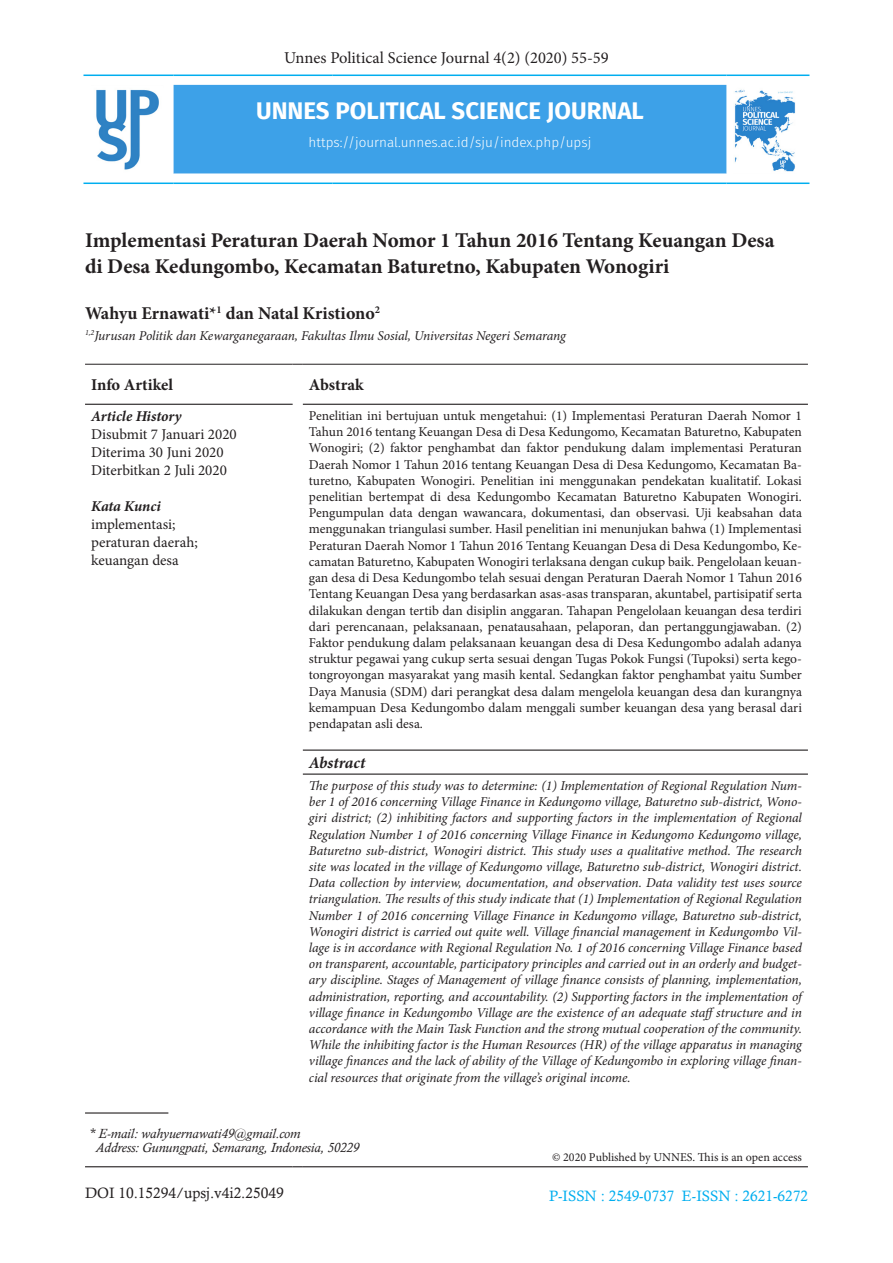
<style>
.page{position:relative;width:893px;height:1263px;background:#fff}
.page>*{position:absolute;margin:0;border:0;box-sizing:border-box;transform-origin:0 0}
.t1{font:700 24px "Fira Sans";color:#fff}
.JUDUL{font:700 21px "Minion Pro";letter-spacing:-.005em;color:#231f20}
.Nama_Penulis{font:700 18px "Minion Pro";color:#231f20}
.t2{font:16.5px "Minion Pro";color:#231f20}
.JUDUL-2{font:700 16.5px "Minion Pro";letter-spacing:-.005em;color:#231f20}
.JUDUL-3{font:italic 700 16.5px "Minion Pro";letter-spacing:-.005em;color:#231f20}
.JUDUL-4{font:15px "Minion Pro";color:#231f20}
.t3{font:15px "Calisto";color:#00aeef}
.t4{font:15px "Calisto";color:#231f20}
.JUDUL-5{font:italic 700 15px "Minion Pro";letter-spacing:-.005em;color:#231f20}
.Isi_Abstrak_Inggris{font:italic 13.5px/16.2px "Minion Pro";letter-spacing:-.01em;color:#231f20;text-align:justify}
.Isi_Abstrak_Indo{font:13.5px/16.2px "Minion Pro";color:#231f20;text-align:justify}
.Sekolah___Diterima{font:italic 13.5px "Minion Pro";letter-spacing:-.01em;color:#231f20}
.t5{font:italic 13.5px "Calisto";color:#231f20}
.t6{font:300 13.5px "Fira Sans";color:#fff}
.Judul_Daftar_Pustaka{font:12px "Minion Pro";color:#231f20}
</style>
<div class="page">
<div style="left:174px;top:85px;width:552px;height:89px;background:#3da1e8"></div>
<svg style="left:174px;top:182px;width:552px;height:1px"></svg>
<hr style="left:83px;top:75px;width:91px;height:1px;background:#00aeef">
<hr style="left:83px;top:183px;width:91px;height:1px;background:#00aeef">
<hr style="left:174px;top:75px;width:159px;height:1px;background:#00aeef">
<hr style="left:333px;top:75px;width:393px;height:1px;background:#00aeef">
<hr style="left:726px;top:75px;width:83px;height:1px;background:#00aeef">
<hr style="left:726px;top:183px;width:83px;height:1px;background:#00aeef">
<hr style="left:174px;top:183px;width:159px;height:1px;background:#00aeef">
<hr style="left:333px;top:183px;width:393px;height:1px;background:#00aeef">
<img style="left:734px;top:89px;width:62px;height:83px">
<img style="left:96px;top:89px;width:63px;height:81px">
<hr style="left:85px;top:364px;width:208px;height:1px;background:#231f20">
<hr style="left:303px;top:364px;width:505px;height:1px;background:#231f20">
<hr style="left:85px;top:404px;width:208px;height:1px;background:#231f20">
<hr style="left:303px;top:404px;width:505px;height:1px;background:#231f20">
<hr style="left:85px;top:1166px;width:208px;height:1px;background:#231f20">
<hr style="left:303px;top:1166px;width:505px;height:1px;background:#231f20">
<hr style="left:303px;top:749px;width:505px;height:2px;background:#231f20">
<hr style="left:303px;top:773px;width:505px;height:2px;background:#231f20">
<hr style="left:85px;top:1112px;width:83px;height:1px;background:#231f20">
<p class="t2" style="left:284px;top:47px;width:326px">Unnes Political Science Journal 4(2) (2020) 55-59</p>
<h1 class="t1" style="left:256px;top:90px;width:389px">UNNES POLITICAL SCIENCE JOURNAL</h1>
<p class="t6" style="left:309px;top:132px;width:284px">https://journal.unnes.ac.id/sju/index.php/upsj</p>
<p class="JUDUL" style="left:85px;top:226px;width:691px">Implementasi Peraturan Daerah Nomor 1 Tahun 2016 Tentang Keuangan Desa</p>
<p class="JUDUL" style="left:85px;top:251px;width:586px">di Desa Kedungombo, Kecamatan Baturetno, Kabupaten Wonogiri</p>
<p class="Nama_Penulis" style="left:85px;top:301px;width:297px">Wahyu Ernawati*<sup>1</sup> dan Natal Kristiono<sup>2</sup></p>
<p class="Sekolah___Diterima" style="left:85px;top:326px;width:482px"><sup>1,2</sup>Jurusan Politik dan Kewarganegaraan, Fakultas Ilmu Sosial, Universitas Negeri Semarang</p>
<p class="JUDUL-2" style="left:91px;top:373px;width:83px">Info Artikel</p>
<p class="JUDUL-2" style="left:309px;top:373px;width:56px">Abstrak</p>
<p class="JUDUL-5" style="left:91px;top:406px;width:92px">Article History</p>
<p class="JUDUL-4" style="left:91px;top:424px;width:147px">Disubmit 7 Januari 2020</p>
<p class="JUDUL-4" style="left:91px;top:442px;width:134px">Diterima 30 Juni 2020</p>
<p class="JUDUL-4" style="left:91px;top:460px;width:137px">Diterbitkan 2 Juli 2020</p>
<p class="JUDUL-5" style="left:91px;top:496px;width:71px">Kata Kunci</p>
<p class="JUDUL-4" style="left:91px;top:514px;width:86px">implementasi;</p>
<p class="JUDUL-4" style="left:91px;top:532px;width:108px">peraturan daerah;</p>
<p class="JUDUL-4" style="left:91px;top:550px;width:89px">keuangan desa</p>
<p class="Isi_Abstrak_Indo" style="left:309px;top:408px;width:495px">Penelitian ini bertujuan untuk mengetahui: (1) Implementasi Peraturan Daerah Nomor 1<br>Tahun 2016 tentang Keuangan Desa di Desa Kedungomo, Kecamatan Baturetno, Kabupaten Wonogiri; (2) faktor penghambat dan faktor pendukung dalam implementasi Peraturan Daerah Nomor 1 Tahun 2016 tentang Keuangan Desa di Desa Kedungomo, Kecamatan Ba&shy;turetno, Kabupaten Wonogiri. Penelitian ini menggunakan pendekatan kualitatif. Lokasi penelitian bertempat di desa Kedungombo Kecamatan Baturetno Kabupaten Wonogiri.<br>Pengumpulan data dengan wawancara, dokumentasi, dan observasi. Uji keabsahan data menggunakan triangulasi sumber. Hasil penelitian ini menunjukan bahwa (1) Implementasi Peraturan Daerah Nomor 1 Tahun 2016 Tentang Keuangan Desa di Desa Kedungombo, Ke&shy;camatan Baturetno, Kabupaten Wonogiri terlaksana dengan cukup baik. Pengelolaan keuan&shy;gan desa di Desa Kedungombo telah sesuai dengan Peraturan Daerah Nomor 1 Tahun 2016<br>Tentang Keuangan Desa yang berdasarkan asas-asas transparan, akuntabel, partisipatif serta dilakukan dengan tertib dan disiplin anggaran. Tahapan Pengelolaan keuangan desa terdiri dari perencanaan, pelaksanaan, penatausahaan, pelaporan, dan pertanggungjawaban. (2)<br>Faktor pendukung dalam pelaksanaan keuangan desa di Desa Kedungombo adalah adanya struktur pegawai yang cukup serta sesuai dengan Tugas Pokok Fungsi (Tupoksi) serta kego&shy;tongroyongan masyarakat yang masih kental. Sedangkan faktor penghambat yaitu Sumber Daya Manusia (SDM) dari perangkat desa dalam mengelola keuangan desa dan kurangnya kemampuan Desa Kedungombo dalam menggali sumber keuangan desa yang berasal dari pendapatan asli desa.</p>
<p class="JUDUL-3" style="left:309px;top:751px;width:58px">Abstract</p>
<p class="Isi_Abstrak_Inggris" style="left:309px;top:777px;width:495px">The purpose of this study was to determine: (1) Implementation of Regional Regulation Num&shy;ber 1 of 2016 concerning Village Finance in Kedungomo village, Baturetno sub-district, Wono&shy;giri district; (2) inhibiting factors and supporting factors in the implementation of Regional Regulation Number 1 of 2016 concerning Village Finance in Kedungomo Kedungomo village, Baturetno sub-district, Wonogiri district. This study uses a qualitative method. The research site was located in the village of Kedungomo village, Baturetno sub-district, Wonogiri district.<br>Data collection by interview, documentation, and observation. Data validity test uses source triangulation. The results of this study indicate that (1) Implementation of Regional Regulation Number 1 of 2016 concerning Village Finance in Kedungomo village, Baturetno sub-district, Wonogiri district is carried out quite well. Village financial management in Kedungombo Vil&shy;lage is in accordance with Regional Regulation No. 1 of 2016 concerning Village Finance based on transparent, accountable, participatory principles and carried out in an orderly and budget&shy;ary discipline. Stages of Management of village finance consists of planning, implementation, administration, reporting, and accountability. (2) Supporting factors in the implementation of village finance in Kedungombo Village are the existence of an adequate staffstructure and in accordance with the Main Task Function and the strong mutual cooperation of the community.<br>While the inhibiting factor is the Human Resources (HR) of the village apparatus in managing village finances and the lack of ability of the Village of Kedungombo in exploring village finan&shy;cial resources that originate from the village’s original income.</p>
<p class="t5" style="left:89px;top:1126px;width:213px">* E-mail: wahyuernawati49@gmail.com</p>
<p class="t5" style="left:96px;top:1139px;width:265px">Address: Gunungpati, Semarang, Indonesia, 50229</p>
<p class="t4" style="left:85px;top:1184px;width:200px">DOI 10.15294/upsj.v4i2.25049</p>
<p class="Judul_Daftar_Pustaka" style="left:552px;top:1149px;width:251px">© 2020 Published by UNNES. This is an open access</p>
<p class="t3" style="left:549px;top:1187px;width:260px">P-ISSN : 2549-0737 E-ISSN : 2621-6272</p>
</div>
